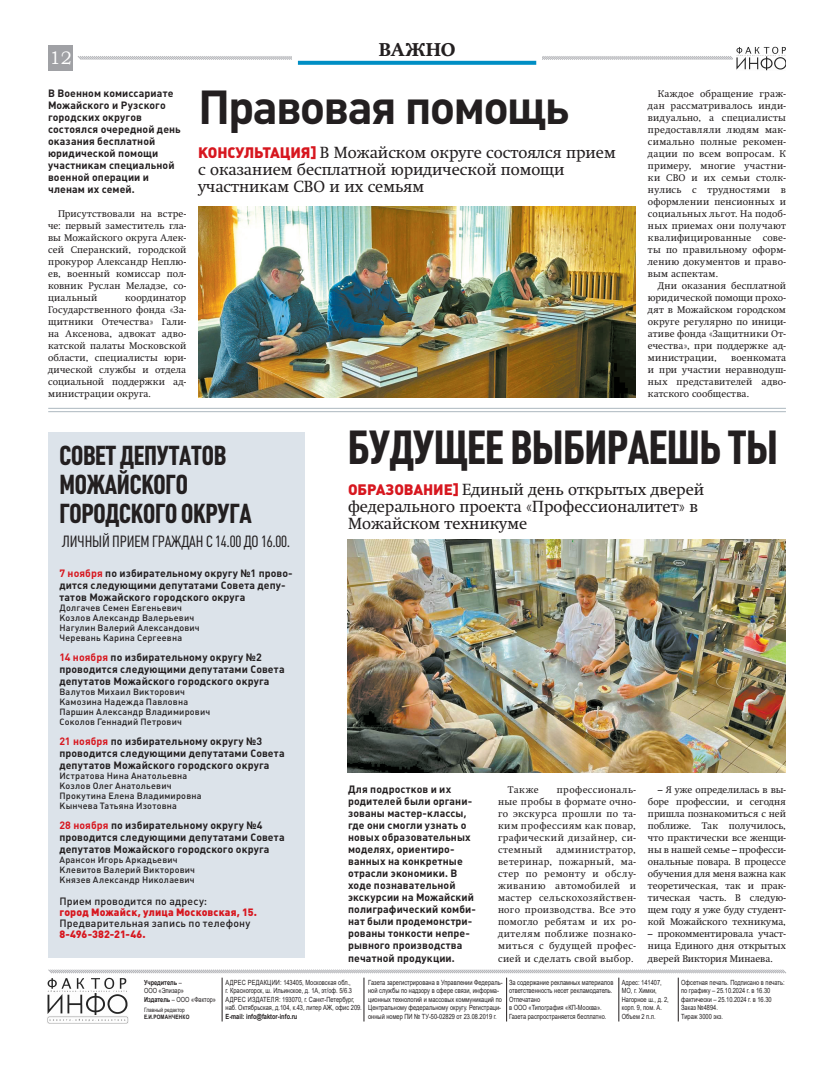
<style>
.page{position:relative;width:820px;height:1078px;background:#fff}
.page>*{position:absolute;margin:0;border:0;box-sizing:border-box;transform-origin:0 0}
.Заголовок_тонкий{font:700 47px "Plumb Condensed";letter-spacing:-.01em;color:#231f20}
.Заголовок_основной_50{font:47px "Plumb Bold C";letter-spacing:-.04em;color:#231f20}
.Заголовок_тонкий-2{font:700 27px/29px "Plumb Condensed";letter-spacing:-.01em;color:#231f20}
.t1{font:18px "Swift Extra Bold C";letter-spacing:.005em;color:#231f20}
.t2{font:18px "Bookman Old Style";color:#fff}
.Подзаг_с_красным{font:16px/17px "Swift C";color:#231f20}
.Зоголовок_тонкий_в_колонку{font:16px "Plumb Condensed";letter-spacing:-.01em;color:#231f20}
.Лид_основной{font:10.5px/12px "Plumb Bold C";letter-spacing:.01em;color:#231f20}
.Текст_прямая_речь{font:500 10.5px "Plumb";letter-spacing:.02em;color:#231f20}
.Текст_прямая_речь-2{font:900 10.5px "Plumb";letter-spacing:.015em;color:#d7171f}
.Текст{font:9.6px/12px "Swift C";letter-spacing:.025em;color:#231f20;text-align:justify}
.Текст_прямая_речь-3{font:500 9px "Plumb";letter-spacing:.025em;color:#231f20}
.t3{font:7.1px/8.5px "Arial";color:#231f20;scale:.8 1}
.t4{font:700 7.1px "Arial";color:#231f20;scale:.8 1}
.t5{font:7px/8.4px "Arial";color:#231f20;scale:.8 1}
.t6{font:6px/7.2px "Arial";color:#231f20;scale:.8 1}
.s1{font-family:"Plumb";font-weight:900;font-size:15px;color:#d7171f}
.s2{color:#d7171f}
.s3{font-weight:700}
</style>
<div class="page">
<div style="left:48px;top:45px;width:25px;height:25px;background:#a0a1a5"></div>
<svg style="left:77px;top:56px;width:655px;height:4px;background:#cfd0d3"></svg>
<img style="left:732px;top:46px;width:53px;height:24px">
<div style="left:48px;top:432px;width:256px;height:525px;background:#dce3ea"></div>
<img style="left:47px;top:977px;width:82px;height:46px">
<svg style="left:48px;top:969px;width:738px;height:4px;background:#d1d2d4"></svg>
<hr style="left:363px;top:977px;width:1px;height:44px;background:#231f20">
<hr style="left:506px;top:977px;width:1px;height:44px;background:#231f20">
<hr style="left:618px;top:977px;width:1px;height:44px;background:#231f20">
<hr style="left:222px;top:977px;width:1px;height:44px;background:#231f20">
<div style="left:292px;top:43px;width:249px;height:26px;background:#fff"></div>
<svg style="left:298px;top:61px;width:238px;height:4px"></svg>
<hr style="left:677px;top:977px;width:1px;height:44px;background:#231f20">
<img style="left:348px;top:539px;width:437px;height:233px">
<img style="left:198px;top:206px;width:437px;height:191px">
<hr style="left:48px;top:411px;width:737px;height:1px;background:#adb8c0">
<hr style="left:48px;top:408px;width:737px;height:1px;background:#adb8c0">
<h3 class="t2" style="left:49px;top:46px;width:24px">12</h3>
<p class="Лид_основной" style="left:48px;top:87px;width:134px">В Военном комиссариате<br>Можайского и Рузского городских округов состоялся очередной день оказания бесплатной юридической помощи участникам специальной военной операции и членам их семей.</p>
<p class="Текст" style="left:48px;top:207px;width:140px;text-indent:10px">Присутствовали на встре&shy;че: первый заместитель гла&shy;вы Можайского округа Алек&shy;сей Сперанский, городской прокурор Александр Неплю&shy;ев, военный комиссар пол&shy;ковник Руслан Меладзе, со&shy;циальный</p>
<p class="Текст" style="left:48px;top:291px;width:140px;text-indent:77px">координатор Государственного фонда «За&shy;щитники Отечества» Гали&shy;на Аксенова, адвокат адво&shy;катской палаты Московской области, специалисты юри&shy;дической службы и отдела социальной поддержки ад&shy;министрации округа.</p>
<p class="t1" style="left:378px;top:39px;width:78px">ВАЖНО</p>
<p class="Заголовок_основной_50" style="left:198px;top:81px;width:373px">Правовая помощь</p>
<p class="Текст" style="left:647px;top:87px;width:139px;text-indent:10px">Каждое обращение граж&shy;дан рассматривалось инди&shy;видуально, а специалисты предоставляли людям мак&shy;симально полные рекомен&shy;дации по всем вопросам. К примеру, многие участни&shy;ки СВО и их семьи столк&shy;нулись с трудностями в оформлении пенсионных и социальных льгот. На подоб&shy;ных приемах они получают квалифицированные сове&shy;ты по правильному оформ&shy;лению документов и право&shy;вым аспектам.</p>
<p class="Текст" style="left:647px;top:279px;width:139px;text-indent:10px">Дни оказания бесплатной юридической помощи прохо&shy;дят в Можайском городском округе регулярно по иници&shy;ативе фонда «Защитники От&shy;ечества», при поддержке ад&shy;министрации,</p>
<p class="Подзаг_с_красным" style="left:198px;top:144px;width:419px"><span class="s1">КОНСУЛЬТАЦИЯ]</span> В Можайском округе состоялся прием с оказанием бесплатной юридической помощи участникам СВО и их семьям</p>
<p class="Текст" style="left:647px;top:351px;width:139px;text-indent:83px">военкомата и при участии неравнодуш&shy;ных представителей адво&shy;катского сообщества.</p>
<p class="Заголовок_тонкий-2" style="left:59px;top:440px;width:194px">СОВЕТ ДЕПУТАТОВ<br>МОЖАЙСКОГО<br>ГОРОДСКОГО ОКРУГА</p>
<p class="Зоголовок_тонкий_в_колонку" style="left:62px;top:533px;width:229px">ЛИЧНЫЙ ПРИЕМ ГРАЖДАН С 14.00 ДО 16.00.</p>
<p class="Лид_основной" style="left:59px;top:567px;width:235px"><span class="s2">7 ноября</span> по избирательному округу №1 прово&shy;дится следующими депутатами Совета депу&shy;татов Можайского городского округа</p>
<p class="Текст_прямая_речь-3" style="left:59px;top:602px;width:124px">Долгачев Семен Евгеньевич</p>
<p class="Текст_прямая_речь-3" style="left:59px;top:612px;width:136px">Козлов Александр Валерьевич</p>
<p class="Текст_прямая_речь-3" style="left:59px;top:622px;width:142px">Нагулин Валерий Александович</p>
<p class="Текст_прямая_речь-3" style="left:59px;top:632px;width:124px">Черевань Карина Сергеевна</p>
<p class="Лид_основной" style="left:59px;top:651px;width:226px"><span class="s2">14 ноября</span> по избирательному округу №2 проводится следующими депутатами Совета депутатов Можайского городского округа</p>
<p class="Текст_прямая_речь-3" style="left:59px;top:686px;width:127px">Валутов Михаил Викторович</p>
<p class="Текст_прямая_речь-3" style="left:59px;top:696px;width:130px">Камозина Надежда Павловна</p>
<p class="Текст_прямая_речь-3" style="left:59px;top:706px;width:152px">Паршин Александр Владимирович</p>
<p class="Текст_прямая_речь-3" style="left:59px;top:716px;width:124px">Соколов Геннадий Петрович</p>
<p class="Лид_основной" style="left:59px;top:735px;width:226px"><span class="s2">21 ноября</span> по избирательному округу №3 проводится следующими депутатами Совета депутатов Можайского городского округа</p>
<p class="Текст_прямая_речь-3" style="left:59px;top:770px;width:129px">Истратова Нина Анатольевна</p>
<p class="Текст_прямая_речь-3" style="left:59px;top:780px;width:113px">Козлов Олег Анатольевич</p>
<p class="Текст_прямая_речь-3" style="left:59px;top:790px;width:144px">Прокутина Елена Владимировна</p>
<p class="Текст_прямая_речь-3" style="left:59px;top:800px;width:119px">Кынчева Татьяна Изотовна</p>
<p class="Лид_основной" style="left:59px;top:819px;width:226px"><span class="s2">28 ноября</span> по избирательному округу №4 проводится следующими депутатами Совета депутатов Можайского городского округа</p>
<p class="Текст_прямая_речь-3" style="left:59px;top:854px;width:120px">Арансон Игорь Аркадьевич</p>
<p class="Текст_прямая_речь-3" style="left:59px;top:864px;width:137px">Клевитов Валерий Викторович</p>
<p class="Текст_прямая_речь-3" style="left:59px;top:874px;width:137px">Князев Александр Николаевич</p>
<p class="Текст_прямая_речь" style="left:59px;top:895px;width:149px">Прием проводится по адресу:</p>
<p class="Текст_прямая_речь-2" style="left:59px;top:906px;width:199px">город Можайск, улица Московская, 15.</p>
<p class="Текст_прямая_речь" style="left:59px;top:917px;width:192px">Предварительная запись по телефону</p>
<p class="Текст_прямая_речь-2" style="left:59px;top:928px;width:88px">8-496-382-21-46.</p>
<p class="Заголовок_тонкий" style="left:348px;top:421px;width:431px">БУДУЩЕЕ ВЫБИРАЕШЬ ТЫ</p>
<p class="Подзаг_с_красным" style="left:348px;top:480px;width:357px"><span class="s1">ОБРАЗОВАНИЕ]</span> Единый день открытых дверей федерального проекта «Профессионалитет» в<br>Можайском техникуме</p>
<p class="Лид_основной" style="left:348px;top:783px;width:129px">Для подростков и их родителей были органи&shy;зованы мастер-классы, где они смогли узнать о новых образовательных моделях, ориентиро&shy;ванных на конкретные отрасли экономики. В ходе познавательной экскурсии на Можайский полиграфический комби&shy;нат были продемонстри&shy;рованы тонкости непре&shy;рывного производства печатной продукции.</p>
<p class="Текст" style="left:498px;top:783px;width:139px;text-indent:59px">профессиональ&shy;ные пробы в формате очно&shy;го экскурса прошли по та&shy;ким профессиям как повар, графический дизайнер, си&shy;стемный</p>
<p class="Текст" style="left:507px;top:783px;width:32px">Также</p>
<p class="Текст" style="left:498px;top:843px;width:139px;text-indent:58px">администратор, ветеринар, пожарный, ма&shy;стер по ремонту и обслу&shy;живанию автомобилей и мастер сельскохозяйствен&shy;ного производства. Все это помогло ребятам и их ро&shy;дителям поближе познако&shy;миться с будущей профес&shy;сией и сделать свой выбор.</p>
<p class="Текст" style="left:647px;top:783px;width:139px;text-indent:10px">– Я уже определилась в вы&shy;боре профессии, и сегодня пришла познакомиться с ней поближе. Так получилось, что практически все женщи&shy;ны в нашей семье – професси&shy;ональные повара. В процессе обучения для меня важна как теоретическая, так и прак&shy;тическая часть. В следую&shy;щем году я уже буду студент&shy;кой Можайского техникума,</p>
<p class="Текст" style="left:647px;top:927px;width:139px">– прокомментировала участ&shy;ница Единого дня открытых дверей Виктория Минаева.</p>
<p class="t5" style="left:144px;top:977px;width:51px"><span class="s3">Учредитель</span> –<br>ООО «Элизар»</p>
<p class="t5" style="left:144px;top:994px;width:92px"><span class="s3">Издатель</span> – ООО «Фактор»</p>
<p class="t6" style="left:144px;top:1005px;width:58px">Главный редактор<br><span class="s3">Е.И.РОМАНЧЕНКО</span></p>
<p class="t3" style="left:225px;top:977px;width:172px">АДРЕС РЕДАКЦИИ: 143405, Московская обл.,<br>г. Красногорск, ш. Ильинское, д. 1А, эт/оф. 5/6.3<br>АДРЕС ИЗДАТЕЛЯ: 193070, г. Санкт-Петербург, наб. Октябрьская, д.104, к.43, литер АЖ, офис 209.</p>
<p class="t4" style="left:225px;top:1011px;width:91px">Е-mail: info@faktor-info.ru</p>
<p class="t3" style="left:368px;top:977px;width:169px">Газета зарегистрирована в Управлении Федераль&shy;ной службы по надзору в сфере связи, информа&shy;ционных технологий и массовых коммуникаций по Центральному федеральному округу. Регистраци&shy;онный номер ПИ № ТУ-50-02829 от 23.08.2019 г.</p>
<p class="t3" style="left:509px;top:977px;width:132px">За содержание рекламных материалов ответственность несет рекламодатель.</p>
<p class="t3" style="left:509px;top:994px;width:117px">Отпечатано<br>в ООО «Типография «КП-Москва».</p>
<p class="t3" style="left:509px;top:1011px;width:123px">Газета распространяется бесплатно.</p>
<p class="t3" style="left:621px;top:977px;width:51px">Адрес: 141407,</p>
<p class="t3" style="left:621px;top:986px;width:60px">МО, г. Химки,<br>Нагорное ш., д. 2,</p>
<p class="t3" style="left:621px;top:1003px;width:52px">корп. 9, пом. А.</p>
<p class="t3" style="left:621px;top:1011px;width:44px">Объем 2 п.л.</p>
<p class="t3" style="left:681px;top:977px;width:131px">Офсетная печать. Подписано в печать:</p>
<p class="t3" style="left:681px;top:986px;width:113px">по графику – 25.10.2024 г. в 16.30</p>
<p class="t3" style="left:681px;top:994px;width:115px">фактически – 25.10.2024 г. в 16.30</p>
<p class="t3" style="left:681px;top:1003px;width:47px">Заказ №4894.</p>
<p class="t3" style="left:681px;top:1011px;width:54px">Тираж 3000 экз.</p>
</div>
